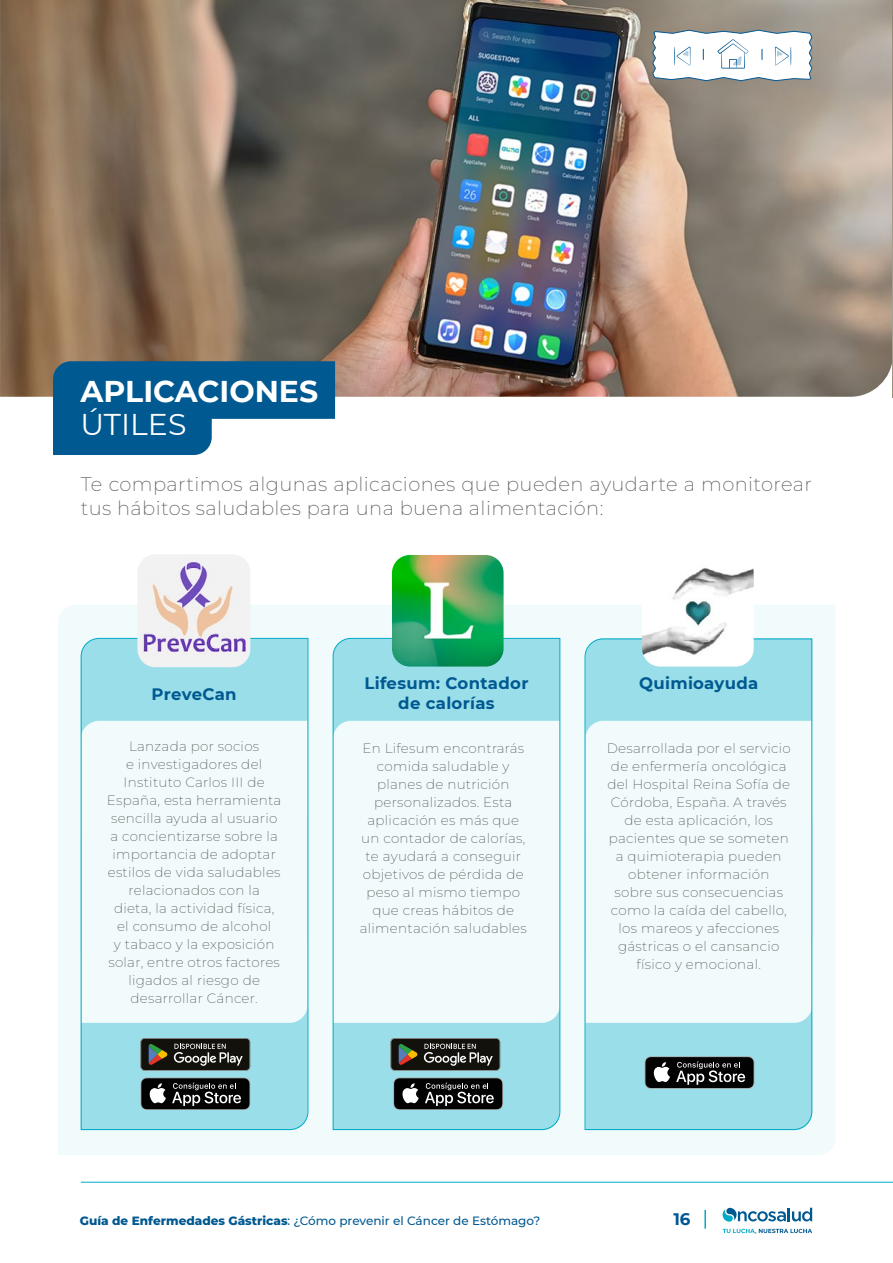
<style>
.page{position:relative;width:893px;height:1263px;background:#fff}
.page>*{position:absolute;margin:0;border:0;box-sizing:border-box;transform-origin:0 0}
.t1{font:700 30px "Montserrat";color:#fff}
.t2{font:30px "Montserrat";color:#fff}
.t3{font:200 19.5px/24px "Montserrat";letter-spacing:.02em;color:#505050}
.t4{font:700 16.65px "Montserrat";color:#005794}
.t5{font:700 16.5px/19.5px "Montserrat";letter-spacing:.02em;color:#005991;text-align:center}
.t6{font:200 13.5px/18px "Montserrat";letter-spacing:.02em;color:#505050;text-align:center}
.t7{font:500 12px "Montserrat";color:#005991}
.s1{font-weight:800}
</style>
<div class="page">
<svg style="left:704px;top:1210px;width:2px;height:18px"></svg>
<svg style="left:722px;top:1207px;width:90px;height:15px"></svg>
<svg style="left:723px;top:1229px;width:89px;height:4px"></svg>
<hr style="left:81px;top:1182px;width:812px;height:1px;background:#00abc9">
<div style="left:58px;top:605px;width:777px;height:550px;background:#f2fbfc"></div>
<img style="left:0;top:0;width:892px;height:397px">
<svg style="left:53px;top:361px;width:282px;height:94px"></svg>
<svg style="left:332px;top:638px;width:229px;height:492px"></svg>
<svg style="left:584px;top:638px;width:229px;height:492px"></svg>
<svg style="left:80px;top:638px;width:229px;height:492px"></svg>
<img style="left:392px;top:555px;width:112px;height:111px">
<img style="left:137px;top:554px;width:113px;height:113px">
<img style="left:642px;top:568px;width:112px;height:98px">
<svg style="left:892px;top:0;width:1px;height:397px"></svg>
<svg style="left:652px;top:30px;width:161px;height:51px"></svg>
<h1 class="t1" style="left:81px;top:370px;width:239px">APLICACIONES</h1>
<h1 class="t2" style="left:81px;top:404px;width:107px">ÚTILES</h1>
<h2 class="t3" style="left:81px;top:472px;width:733px">Te compartimos algunas aplicaciones que pueden ayudarte a monitorear tus hábitos saludables para una buena alimentación:</h2>
<p class="t5" style="left:152px;top:684px;width:87px">PreveCan</p>
<p class="t5" style="left:364px;top:673px;width:166px">Lifesum: Contador de calorías</p>
<p class="t5" style="left:639px;top:673px;width:121px">Quimioayuda</p>
<p class="t6" style="left:360px;top:738px;width:168px">En Lifesum encontrarás comida saludable y planes de nutrición personalizados. Esta aplicación es más que un contador de calorías, te ayudará a conseguir objetivos de pérdida de peso al mismo tiempo que creas hábitos de alimentación saludables</p>
<p class="t6" style="left:607px;top:738px;width:186px">Desarrollada por el servicio de enfermería oncológica del Hospital Reina Sofía de<br>Córdoba, España. A través de esta aplicación, los pacientes que se someten a quimioterapia pueden obtener información<br>sobre sus consecuencias como la caída del cabello, los mareos y afecciones gástricas o el cansancio físico y emocional.</p>
<p class="t6" style="left:107px;top:736px;width:176px">Lanzada por socios<br>e investigadores del<br>Instituto Carlos III de<br>España, esta herramienta sencilla ayuda al usuario a concientizarse sobre la importancia de adoptar estilos de vida saludables relacionados con la<br>dieta, la actividad física, el consumo de alcohol<br>y tabaco y la exposición solar, entre otros factores ligados al riesgo de desarrollar Cáncer.</p>
<p class="t7" style="left:80px;top:1212px;width:462px"><span class="s1">Guía de Enfermedades Gástricas</span>: ¿Cómo prevenir el Cáncer de Estómago?</p>
<p class="t4" style="left:673px;top:1207px;width:19px">16</p>
</div>
